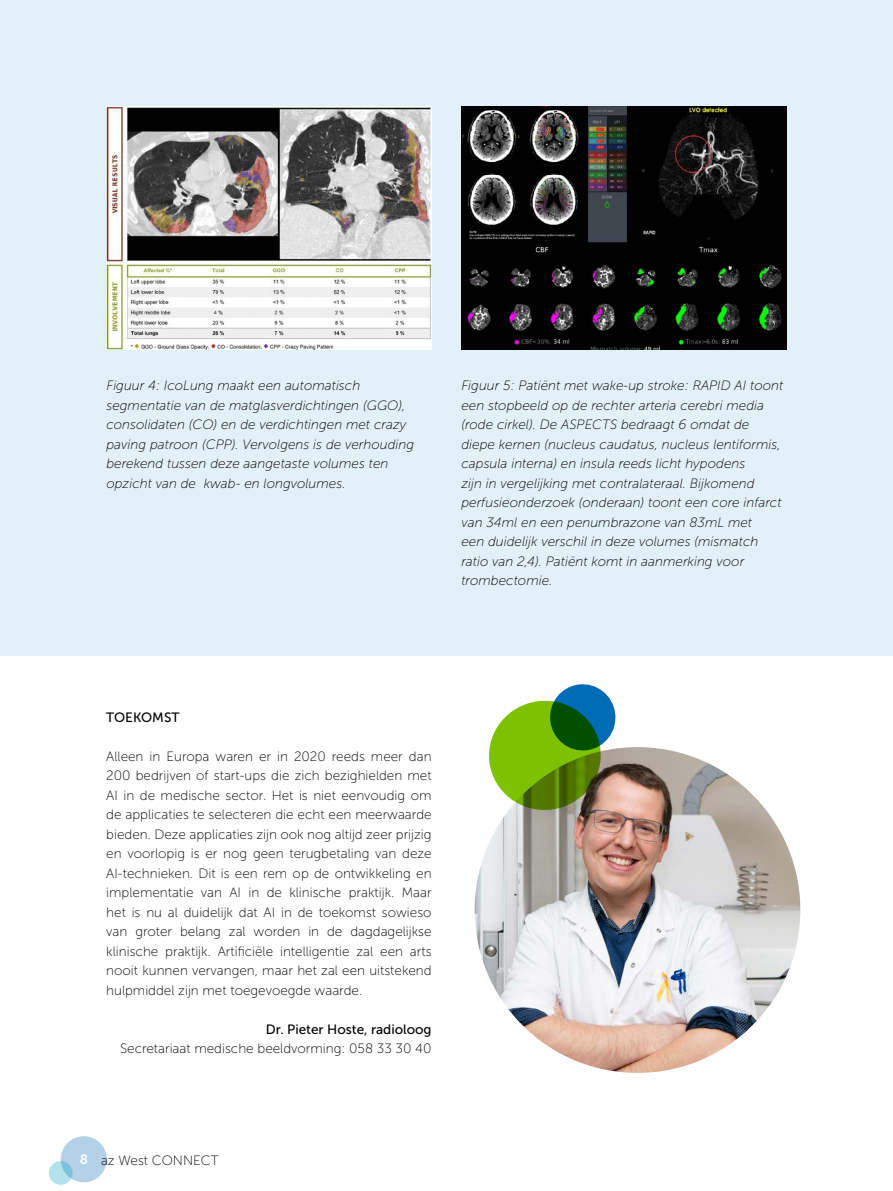
<style>
.page{position:relative;width:893px;height:1191px;background:#fff}
.page>*{position:absolute;margin:0;border:0;box-sizing:border-box;transform-origin:0 0}
.body{font:italic 13.5px/19.5px "Museo Sans 100";color:#000}
.body-2{font:13.5px/19.5px "Museo Sans 100";color:#000;text-align:justify}
.body-3{font:13.5px "Museo Sans 500";color:#000}
.tussentitel{font:13.5px "Museo Sans 500";color:#000}
.s1{font-family:"Museo Sans 700";color:#fff}
</style>
<div class="page">
<svg style="left:489px;top:684px;width:127px;height:127px"></svg>
<img style="left:475px;top:747px;width:325px;height:325px;border-radius:163px">
<div style="left:0;top:0;width:893px;height:655px;background:#e2f1f8"></div>
<img style="left:106px;top:106px;width:326px;height:243px">
<img style="left:461px;top:106px;width:326px;height:243px">
<div style="left:61px;top:1136px;width:46px;height:46px;background:#b3d2e8;border-radius:50%"></div>
<svg style="left:49px;top:1161px;width:24px;height:23px"></svg>
<p class="body" style="left:106px;top:376px;width:309px">Figuur 4: IcoLung maakt een automatisch segmentatie van de matglasverdichtingen (GGO), consolidaten (CO) en de verdichtingen met crazy paving patroon (CPP). Vervolgens is de verhouding berekend tussen deze aangetaste volumes ten opzicht van de kwab- en longvolumes.</p>
<p class="body" style="left:461px;top:376px;width:323px">Figuur 5: Patiënt met wake-up stroke: RAPID AI toont een stopbeeld op de rechter arteria cerebri media (rode cirkel). De ASPECTS bedraagt 6 omdat de diepe kernen (nucleus caudatus, nucleus lentiformis, capsula interna) en insula reeds licht hypodens<br>zijn in vergelijking met contralateraal. Bijkomend perfusieonderzoek (onderaan) toont een core infarct van 34ml en een penumbrazone van 83mL met<br>een duidelijk verschil in deze volumes (mismatch ratio van 2,4). Patiënt komt in aanmerking voor trombectomie.</p>
<p class="tussentitel" style="left:106px;top:709px;width:75px">TOEKOMST</p>
<p class="body-2" style="left:106px;top:746px;width:327px">Alleen in Europa waren er in 2020 reeds meer dan 200 bedrijven of start-ups die zich bezighielden met AI in de medische sector. Het is niet eenvoudig om de applicaties te selecteren die echt een meerwaarde bieden. Deze applicaties zijn ook nog altijd zeer prijzig en voorlopig is er nog geen terugbetaling van deze AI-technieken. Dit is een rem op de ontwikkeling en implementatie van AI in de klinische praktijk. Maar het is nu al duidelijk dat AI in de toekomst sowieso van groter belang zal worden in de dagdagelijkse klinische praktijk. Artificiële intelligentie zal een arts nooit kunnen vervangen, maar het zal een uitstekend hulpmiddel zijn met toegevoegde waarde.</p>
<p class="body-3" style="left:266px;top:1021px;width:167px">Dr. Pieter Hoste, radioloog</p>
<p class="body-2" style="left:120px;top:1039px;width:313px">Secretariaat medische beeldvorming: 058 33 30 40</p>
<p class="body-2" style="left:80px;top:1150px;width:140px"><span class="s1">8</span> az West CONNECT</p>
</div>
